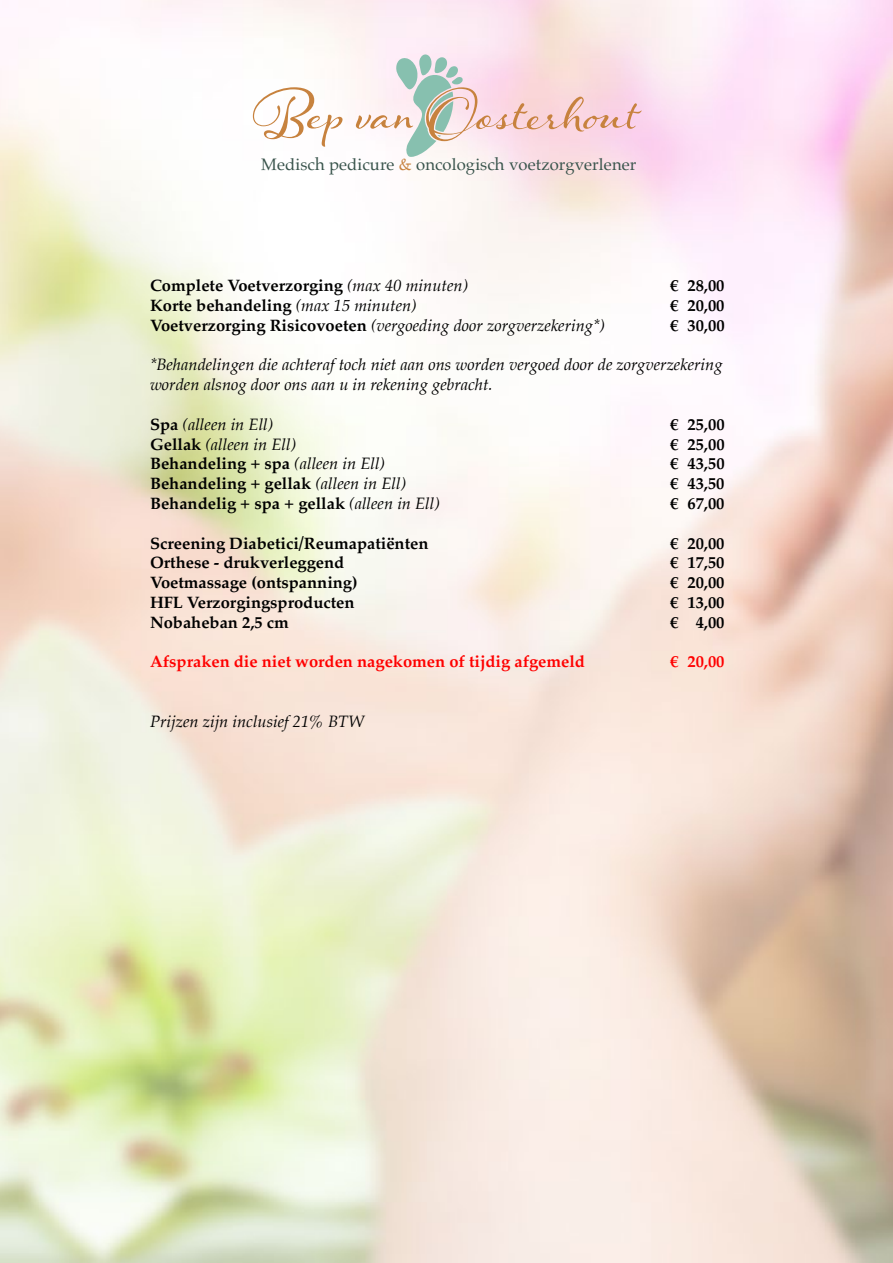
<style>
.page{position:relative;width:893px;height:1263px;background:#fff}
.page>*{position:absolute;margin:0;border:0;box-sizing:border-box;transform-origin:0 0}
.t1{font:16.65px "Palatino";letter-spacing:.005em;color:#38534b}
.t2{font:700 16.5px "Palatino";color:#000}
.t3{font:italic 16.5px/19.8px "Palatino";color:#000}
.t4{font:700 16.5px "Palatino";color:#f00}
.s1{color:#c7823e}
.s2{font-weight:400;font-style:italic}
.s3{font-weight:700;font-style:normal}
</style>
<div class="page">
<svg style="left:253px;top:87px;width:90px;height:60px"></svg>
<svg style="left:356px;top:54px;width:286px;height:104px"></svg>
<p class="t1" style="left:261px;top:150px;width:377px">Medisch pedicure <span class="s1">&amp;</span> oncologisch voetzorgverlener</p>
<p class="t2" style="left:150px;top:271px;width:320px">Complete Voetverzorging <span class="s2">(max 40 minuten)</span></p>
<p class="t2" style="left:670px;top:271px;width:56px">€ 28,00</p>
<p class="t2" style="left:150px;top:291px;width:268px">Korte behandeling <span class="s2">(max 15 minuten)</span></p>
<p class="t2" style="left:671px;top:291px;width:56px">€ 20,00</p>
<p class="t3" style="left:150px;top:315px;width:457px"><span class="s3">Voetverzorging Risicovoeten</span> (vergoeding door zorgverzekering*)</p>
<p class="t2" style="left:671px;top:311px;width:56px">€ 30,00</p>
<p class="t3" style="left:150px;top:354px;width:574px">*Behandelingen die achteraf toch niet aan ons worden vergoed door de zorgverzekering worden alsnog door ons aan u in rekening gebracht.</p>
<p class="t3" style="left:150px;top:414px;width:125px"><span class="s3">Spa</span> (alleen in Ell)</p>
<p class="t2" style="left:671px;top:410px;width:56px">€ 25,00</p>
<p class="t3" style="left:150px;top:434px;width:148px"><span class="s3">Gellak</span> (alleen in Ell)</p>
<p class="t2" style="left:671px;top:430px;width:56px">€ 25,00</p>
<p class="t2" style="left:150px;top:450px;width:237px">Behandeling + spa <span class="s2">(alleen in Ell)</span></p>
<p class="t2" style="left:671px;top:450px;width:56px">€ 43,50</p>
<p class="t2" style="left:150px;top:469px;width:258px">Behandeling + gellak <span class="s2">(alleen in Ell)</span></p>
<p class="t2" style="left:671px;top:469px;width:56px">€ 43,50</p>
<p class="t2" style="left:150px;top:489px;width:291px">Behandelig + spa + gellak <span class="s2">(alleen in Ell)</span></p>
<p class="t2" style="left:671px;top:489px;width:56px">€ 67,00</p>
<p class="t2" style="left:150px;top:529px;width:280px">Screening Diabetici/Reumapatiënten</p>
<p class="t2" style="left:671px;top:529px;width:56px">€ 20,00</p>
<p class="t2" style="left:150px;top:549px;width:196px">Orthese - drukverleggend</p>
<p class="t2" style="left:671px;top:549px;width:56px">€ 17,50</p>
<p class="t2" style="left:150px;top:568px;width:209px">Voetmassage (ontspanning)</p>
<p class="t2" style="left:671px;top:568px;width:56px">€ 20,00</p>
<p class="t2" style="left:150px;top:588px;width:206px">HFL Verzorgingsproducten</p>
<p class="t2" style="left:671px;top:588px;width:56px">€ 13,00</p>
<p class="t2" style="left:150px;top:608px;width:140px">Nobaheban 2,5 cm</p>
<p class="t2" style="left:671px;top:608px;width:56px">€ 4,00</p>
<p class="t4" style="left:150px;top:648px;width:436px">Afspraken die niet worden nagekomen of tijdig afgemeld</p>
<p class="t4" style="left:671px;top:648px;width:56px">€ 20,00</p>
<p class="t3" style="left:150px;top:711px;width:215px">Prijzen zijn inclusief 21% BTW</p>
</div>
